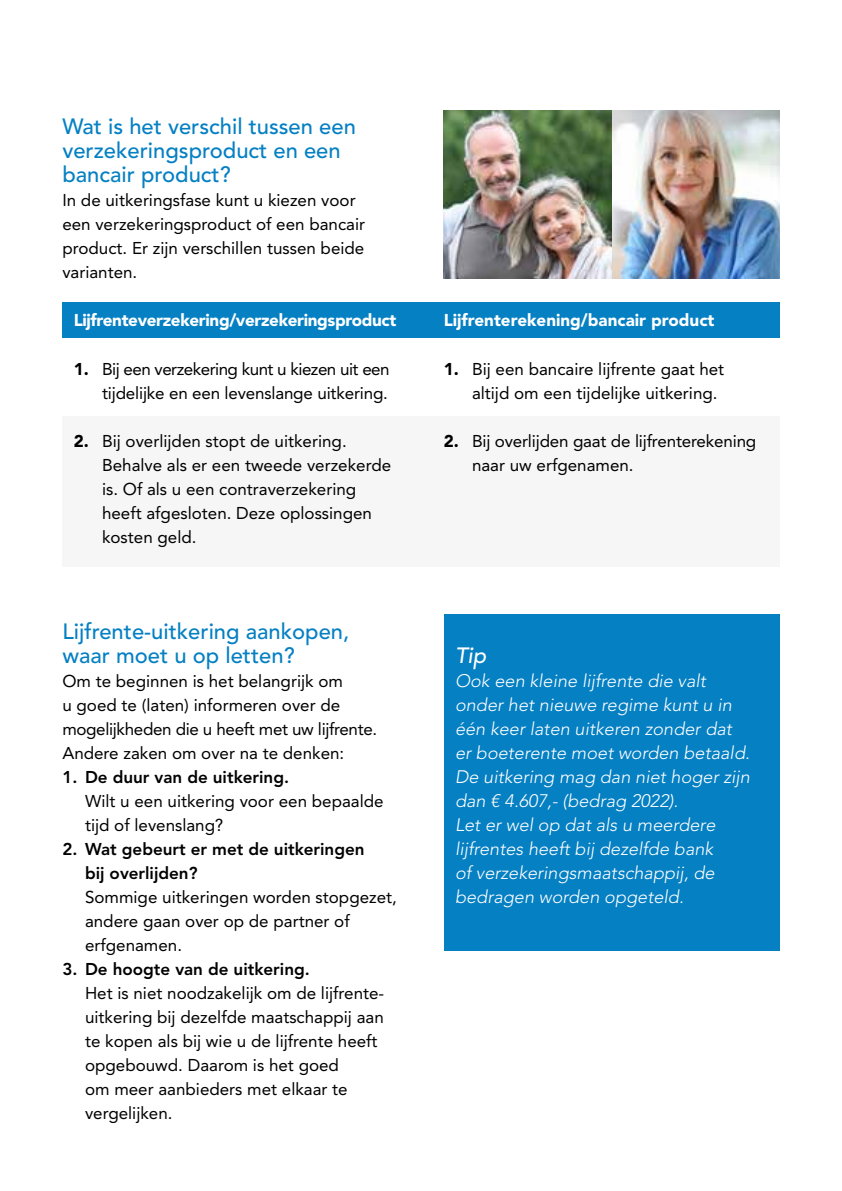
<style>
.page{position:relative;width:842px;height:1191px;background:#fff}
.page>*{position:absolute;margin:0;border:0;box-sizing:border-box;transform-origin:0 0}
.t1{font:500 22px/24px "Avenir LT Std";color:#0580c3}
.t2{font:italic 500 22px "Avenir LT Std";color:#fff}
.t3{font:italic 300 18px/24px "Avenir LT Std";color:#fff}
.t4{font:17px/24px "Avenir LT Std";color:#000}
.t5{font:800 17px/24px "Avenir LT Std";color:#000}
.t6{font:900 17px "Avenir LT Std";letter-spacing:-.02em;color:#fff}
.t7{font:900 17px "Avenir LT Std";color:#fff}
.s1{font-weight:900}
</style>
<div class="page">
<div style="left:444px;top:614px;width:336px;height:336px;background:#0580c3"></div>
<div style="left:62px;top:302px;width:718px;height:36px;background:#0580c3"></div>
<div style="left:62px;top:416px;width:718px;height:150px;background:#f6f6f6"></div>
<img style="left:444px;top:110px;width:336px;height:168px">
<p class="t1" style="left:62px;top:115px;width:295px">Wat is het verschil tussen een verzekeringsproduct en een bancair product?</p>
<p class="t4" style="left:62px;top:189px;width:304px">In de uitkeringsfase kunt u kiezen voor een verzekeringsproduct of een bancair product. Er zijn verschillen tussen beide varianten.</p>
<p class="t6" style="left:74px;top:310px;width:324px">Lijfrenteverzekering/verzekeringsproduct</p>
<p class="t7" style="left:444px;top:310px;width:272px">Lijfrenterekening/bancair product</p>
<p class="t4" style="left:74px;top:357px;width:317px;text-align:right"><span class="s1">1.</span> Bij een verzekering kunt u kiezen uit een tijdelijke en een levenslange uitkering.</p>
<p class="t4" style="left:102px;top:429px;width:291px;text-indent:-28px"><span class="s1">2.</span> Bij overlijden stopt de uitkering.<br>Behalve als er een tweede verzekerde is. Of als u een contraverzekering heeft afgesloten. Deze oplossingen kosten geld.</p>
<p class="t4" style="left:472px;top:357px;width:254px;text-indent:-28px"><span class="s1">1.</span> Bij een bancaire lijfrente gaat het altijd om een tijdelijke uitkering.</p>
<p class="t4" style="left:472px;top:429px;width:286px;text-indent:-28px"><span class="s1">2.</span> Bij overlijden gaat de lijfrenterekening naar uw erfgenamen.</p>
<p class="t1" style="left:62px;top:619px;width:288px">Lijfrente-uitkering aankopen, waar moet u op letten?</p>
<p class="t4" style="left:62px;top:669px;width:316px">Om te beginnen is het belangrijk om<br>u goed te (laten) informeren over de mogelijkheden die u heeft met uw lijfrente.<br>Andere zaken om over na te denken:</p>
<p class="t5" style="left:62px;top:765px;width:228px">1. De duur van de uitkering.</p>
<p class="t4" style="left:85px;top:789px;width:300px">Wilt u een uitkering voor een bepaalde tijd of levenslang?</p>
<p class="t5" style="left:85px;top:837px;width:281px;text-indent:-23px">2. Wat gebeurt er met de uitkeringen bij overlijden?</p>
<p class="t4" style="left:85px;top:885px;width:313px">Sommige uitkeringen worden stopgezet, andere gaan over op de partner of erfgenamen.</p>
<p class="t5" style="left:62px;top:957px;width:249px">3. De hoogte van de uitkering.</p>
<p class="t4" style="left:85px;top:981px;width:301px">Het is niet noodzakelijk om de lijfrente&shy;uitkering bij dezelfde maatschappij aan te kopen als bij wie u de lijfrente heeft opgebouwd. Daarom is het goed<br>om meer aanbieders met elkaar te vergelijken.</p>
<p class="t2" style="left:455px;top:642px;width:33px">Tip</p>
<p class="t3" style="left:455px;top:668px;width:297px">Ook een kleine lijfrente die valt onder het nieuwe regime kunt u in één keer laten uitkeren zonder dat er boeterente moet worden betaald.<br>De uitkering mag dan niet hoger zijn dan € 4.607,- (bedrag 2022).<br>Let er wel op dat als u meerdere lijfrentes heeft bij dezelfde bank<br>of verzekeringsmaatschappij, de bedragen worden opgeteld.</p>
</div>
